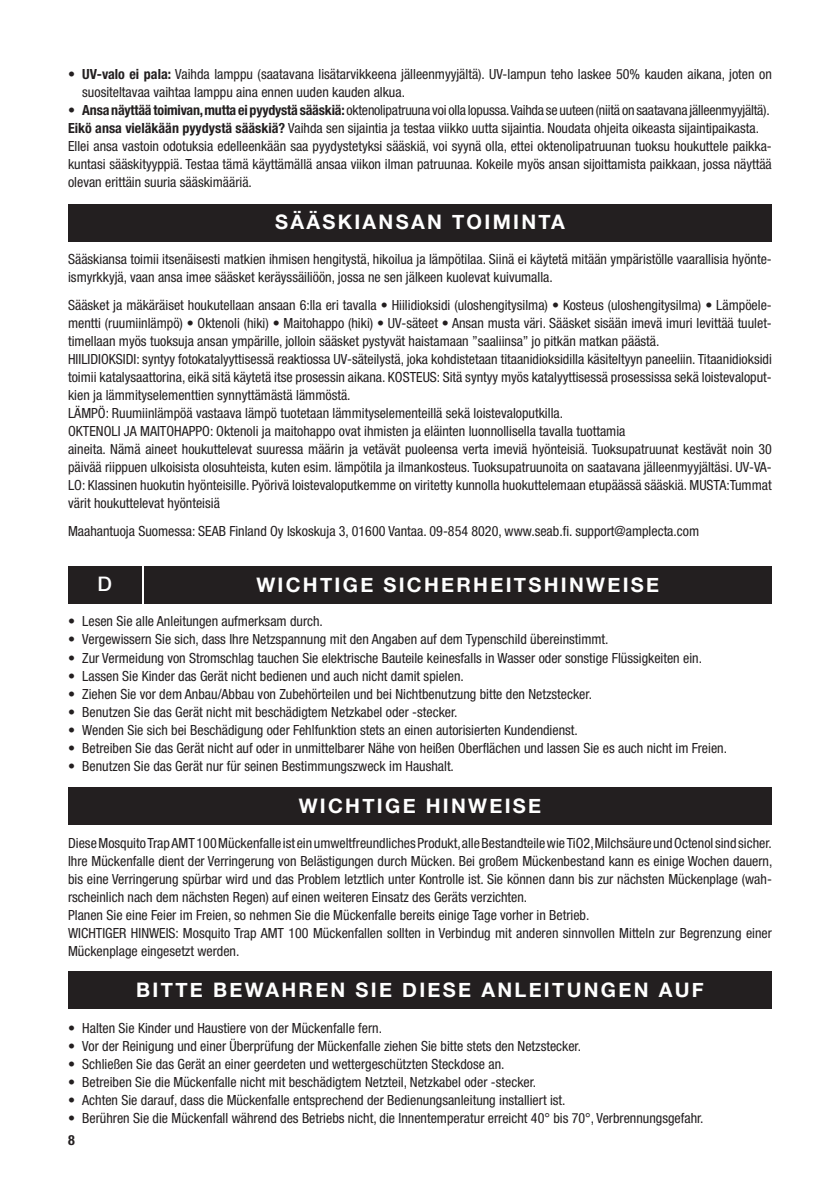
<style>
.page{position:relative;width:840px;height:1191px;background:#fff}
.page>*{position:absolute;margin:0;border:0;box-sizing:border-box;transform-origin:0 0}
.t1{font:700 20px "Helvetica Neue";letter-spacing:.115em;color:#fff}
.t2{font:500 20px "Helvetica Neue";color:#fff}
.t3{font:condensed 14px/18px "Helvetica Neue";color:#231f20}
.t4{font:700 condensed 14px "Helvetica Neue";color:#231f20}
.s1{font-weight:700}
</style>
<div class="page">
<div style="left:68px;top:204px;width:703px;height:37px;background:#231f20"></div>
<div style="left:145px;top:566px;width:626px;height:37px;background:#231f20"></div>
<div style="left:68px;top:566px;width:74px;height:37px;background:#231f20"></div>
<div style="left:68px;top:787px;width:703px;height:38px;background:#231f20"></div>
<div style="left:68px;top:971px;width:703px;height:38px;background:#231f20"></div>
<p class="t3" style="left:82px;top:65px;width:690px;text-indent:-14px"><span class="s1">• UV-valo ei pala:</span> Vaihda lamppu (saatavana lisätarvikkeena jälleenmyyjältä). UV-lampun teho laskee 50% kauden aikana, joten on suositeltavaa vaihtaa lamppu aina ennen uuden kauden alkua.</p>
<p class="t3" style="left:68px;top:101px;width:704px"><span class="s1">• Ansa näyttää toimivan, mutta ei pyydystä sääskiä:</span> oktenolipatruuna voi olla lopussa. Vaihda se uuteen (niitä on saatavana jälleenmyyjältä).<br><span class="s1">Eikö ansa vieläkään pyydystä sääskiä?</span> Vaihda sen sijaintia ja testaa viikko uutta sijaintia. Noudata ohjeita oikeasta sijaintipaikasta.<br>Ellei ansa vastoin odotuksia edelleenkään saa pyydystetyksi sääskiä, voi syynä olla, ettei oktenolipatruunan tuoksu houkuttele paikka&shy;kuntasi sääskityyppiä. Testaa tämä käyttämällä ansaa viikon ilman patruunaa. Kokeile myös ansan sijoittamista paikkaan, jossa näyttää olevan erittäin suuria sääskimääriä.</p>
<h1 class="t1" style="left:275px;top:210px;width:291px">SÄÄSKIANSAN TOIMINTA</h1>
<p class="t3" style="left:68px;top:250px;width:704px">Sääskiansa toimii itsenäisesti matkien ihmisen hengitystä, hikoilua ja lämpötilaa. Siinä ei käytetä mitään ympäristölle vaarallisia hyönte&shy;ismyrkkyjä, vaan ansa imee sääsket keräyssäiliöön, jossa ne sen jälkeen kuolevat kuivumalla.</p>
<p class="t3" style="left:68px;top:296px;width:705px">Sääsket ja mäkäräiset houkutellaan ansaan 6:lla eri tavalla • Hiilidioksidi (uloshengitysilma) • Kosteus (uloshengitysilma) • Lämpöele&shy;mentti (ruumiinlämpö) • Oktenoli (hiki) • Maitohappo (hiki) • UV-säteet • Ansan musta väri. Sääsket sisään imevä imuri levittää tuulet&shy;timellaan myös tuoksuja ansan ympärille, jolloin sääsket pystyvät haistamaan ”saaliinsa” jo pitkän matkan päästä.<br>HIILIDIOKSIDI: syntyy fotokatalyyttisessä reaktiossa UV-säteilystä, joka kohdistetaan titaanidioksidilla käsiteltyyn paneeliin. Titaanidioksidi toimii katalysaattorina, eikä sitä käytetä itse prosessin aikana. KOSTEUS: Sitä syntyy myös katalyyttisessä prosessissa sekä loistevaloput&shy;kien ja lämmityselementtien synnyttämästä lämmöstä.<br>LÄMPÖ: Ruumiinlämpöä vastaava lämpö tuotetaan lämmityselementeillä sekä loistevaloputkilla.<br>OKTENOLI JA MAITOHAPPO: Oktenoli ja maitohappo ovat ihmisten ja eläinten luonnollisella tavalla tuottamia<br>aineita. Nämä aineet houkuttelevat suuressa määrin ja vetävät puoleensa verta imeviä hyönteisiä. Tuoksupatruunat kestävät noin 30 päivää riippuen ulkoisista olosuhteista, kuten esim. lämpötila ja ilmankosteus. Tuoksupatruunoita on saatavana jälleenmyyjältäsi. UV-VA-LO: Klassinen huokutin hyönteisille. Pyörivä loistevaloputkemme on viritetty kunnolla huokuttelemaan etupäässä sääskiä. MUSTA:Tummat värit houkuttelevat hyönteisiä</p>
<p class="t3" style="left:68px;top:522px;width:632px">Maahantuoja Suomessa: SEAB Finland Oy Iskoskuja 3, 01600 Vantaa. 09-854 8020, www.seab.fi. support@amplecta.com</p>
<h1 class="t1" style="left:256px;top:572px;width:404px">WICHTIGE SICHERHEITSHINWEISE</h1>
<h1 class="t2" style="left:97px;top:572px;width:16px">D</h1>
<p class="t3" style="left:68px;top:612px;width:256px">• Lesen Sie alle Anleitungen aufmerksam durch.</p>
<p class="t3" style="left:68px;top:630px;width:541px">• Vergewissern Sie sich, dass Ihre Netzspannung mit den Angaben auf dem Typenschild übereinstimmt.</p>
<p class="t3" style="left:68px;top:648px;width:635px">• Zur Vermeidung von Stromschlag tauchen Sie elektrische Bauteile keinesfalls in Wasser oder sonstige Flüssigkeiten ein.</p>
<p class="t3" style="left:68px;top:666px;width:397px">• Lassen Sie Kinder das Gerät nicht bedienen und auch nicht damit spielen.</p>
<p class="t3" style="left:68px;top:684px;width:525px">• Ziehen Sie vor dem Anbau/Abbau von Zubehörteilen und bei Nichtbenutzung bitte den Netzstecker.</p>
<p class="t3" style="left:68px;top:702px;width:391px">• Benutzen Sie das Gerät nicht mit beschädigtem Netzkabel oder -stecker.</p>
<p class="t3" style="left:68px;top:720px;width:511px">• Wenden Sie sich bei Beschädigung oder Fehlfunktion stets an einen autorisierten Kundendienst.</p>
<p class="t3" style="left:68px;top:738px;width:660px">• Betreiben Sie das Gerät nicht auf oder in unmittelbarer Nähe von heißen Oberflächen und lassen Sie es auch nicht im Freien.</p>
<p class="t3" style="left:68px;top:756px;width:387px">• Benutzen Sie das Gerät nur für seinen Bestimmungszweck im Haushalt.</p>
<h1 class="t1" style="left:298px;top:793px;width:244px">WICHTIGE HINWEISE</h1>
<p class="t3" style="left:68px;top:833px;width:705px">Diese Mosquito Trap AMT 100 Mückenfalle ist ein umweltfreundliches Produkt, alle Bestandteile wie TiO2, Milchsäure und Octenol sind sicher.<br>Ihre Mückenfalle dient der Verringerung von Belästigungen durch Mücken. Bei großem Mückenbestand kann es einige Wochen dauern, bis eine Verringerung spürbar wird und das Problem letztlich unter Kontrolle ist. Sie können dann bis zur nächsten Mückenplage (wah&shy;rscheinlich nach dem nächsten Regen) auf einen weiteren Einsatz des Geräts verzichten.<br>Planen Sie eine Feier im Freien, so nehmen Sie die Mückenfalle bereits einige Tage vorher in Betrieb.<br>WICHTIGER HINWEIS: Mosquito Trap AMT 100 Mückenfallen sollten in Verbindug mit anderen sinnvollen Mitteln zur Begrenzung einer Mückenplage eingesetzt werden.</p>
<h1 class="t1" style="left:136px;top:977px;width:568px">BITTE BEWAHREN SIE DIESE ANLEITUNGEN AUF</h1>
<p class="t3" style="left:68px;top:1019px;width:315px">• Halten Sie Kinder und Haustiere von der Mückenfalle fern.</p>
<p class="t3" style="left:68px;top:1037px;width:514px">• Vor der Reinigung und einer Überprüfung der Mückenfalle ziehen Sie bitte stets den Netzstecker.</p>
<p class="t3" style="left:68px;top:1055px;width:437px">• Schließen Sie das Gerät an einer geerdeten und wettergeschützten Steckdose an.</p>
<p class="t3" style="left:68px;top:1073px;width:469px">• Betreiben Sie die Mückenfalle nicht mit beschädigtem Netzteil, Netzkabel oder -stecker.</p>
<p class="t3" style="left:68px;top:1091px;width:498px">• Achten Sie darauf, dass die Mückenfalle entsprechend der Bedienungsanleitung installiert ist.</p>
<p class="t3" style="left:68px;top:1109px;width:636px">• Berühren Sie die Mückenfall während des Betriebs nicht, die Innentemperatur erreicht 40° bis 70°, Verbrennungsgefahr.</p>
<p class="t4" style="left:68px;top:1131px;width:8px">8</p>
</div>
